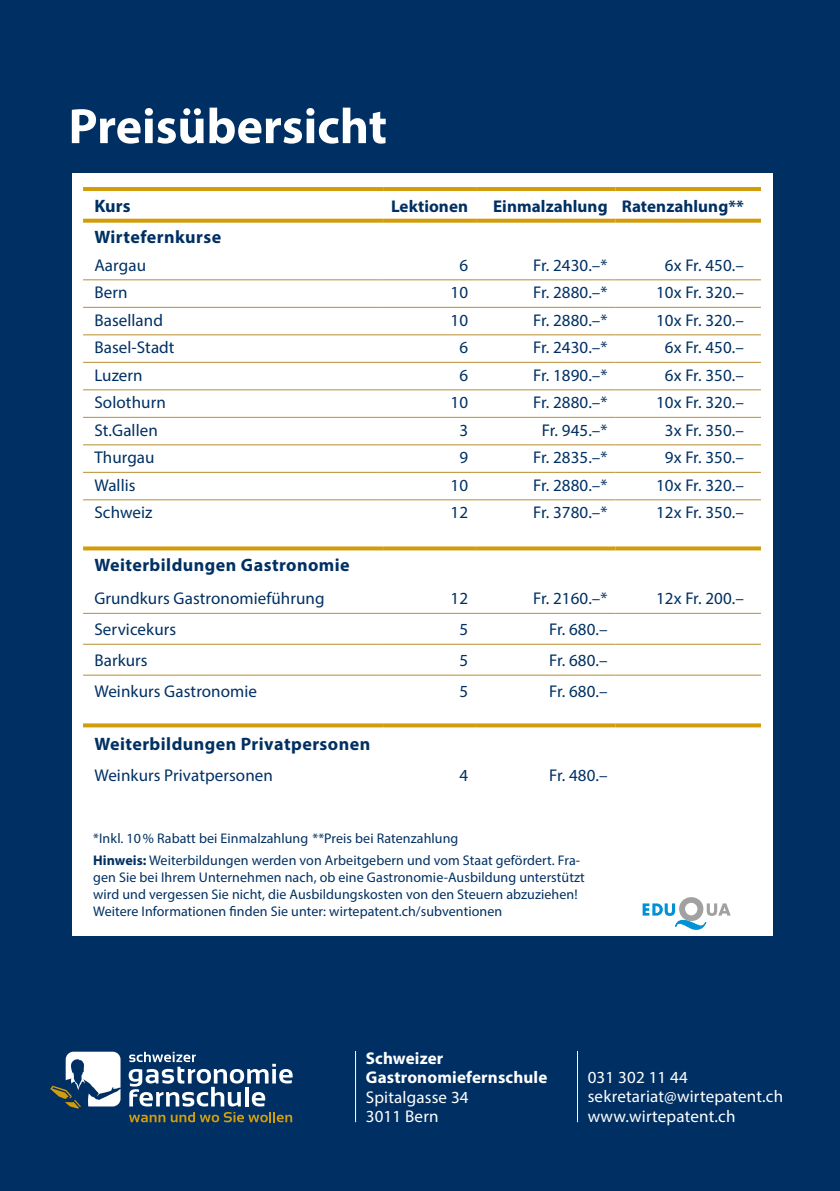
<style>
.page{position:relative;width:840px;height:1191px;background:#fff}
.page>*{position:absolute;margin:0;border:0;box-sizing:border-box;transform-origin:0 0}
.t1{font:700 50px "Myriad Pro";color:#fff}
.t2{font:700 18px "Myriad Pro";letter-spacing:.025em;color:#003063}
.t3{font:17px "Myriad Pro";letter-spacing:.005em;color:#003063}
.t4{font:17px/19.4px "Myriad Pro";letter-spacing:.01em;color:#fff}
.t5{font:700 17px "Myriad Pro";letter-spacing:.005em;color:#003063}
.t6{font:700 17px/19.4px "Myriad Pro";letter-spacing:.01em;color:#fff}
.t7{font:14px/16.8px "Myriad Pro";letter-spacing:.005em;color:#003063}
.s1{font-weight:700}
</style>
<div class="page">
<div style="left:0;top:0;width:839px;height:1191px;background:#003063"></div>
<hr style="left:355px;top:1051px;width:1px;height:71px;background:#fff">
<hr style="left:577px;top:1051px;width:1px;height:71px;background:#fff">
<svg style="left:129px;top:1114px;width:36px;height:8px"></svg>
<svg style="left:171px;top:1112px;width:121px;height:10px"></svg>
<svg style="left:129px;top:1051px;width:163px;height:55px"></svg>
<svg style="left:50px;top:1051px;width:70px;height:57px"></svg>
<div style="left:72px;top:173px;width:699px;height:763px;background:#fff"></div>
<svg style="left:83px;top:280px;width:677px;height:448px"></svg>
<hr style="left:83px;top:187px;width:300px;height:4px;background:#d39c0a">
<hr style="left:383px;top:187px;width:93px;height:4px;background:#d39c0a">
<hr style="left:476px;top:187px;width:139px;height:4px;background:#d39c0a">
<hr style="left:615px;top:187px;width:145px;height:4px;background:#d39c0a">
<svg style="left:83px;top:219px;width:300px;height:4px"></svg>
<svg style="left:383px;top:219px;width:93px;height:4px"></svg>
<svg style="left:476px;top:219px;width:139px;height:4px"></svg>
<svg style="left:615px;top:219px;width:145px;height:4px"></svg>
<svg style="left:83px;top:546px;width:300px;height:4px"></svg>
<svg style="left:383px;top:546px;width:93px;height:4px"></svg>
<svg style="left:476px;top:546px;width:139px;height:4px"></svg>
<svg style="left:615px;top:546px;width:145px;height:4px"></svg>
<svg style="left:83px;top:723px;width:300px;height:4px"></svg>
<svg style="left:383px;top:723px;width:93px;height:4px"></svg>
<svg style="left:476px;top:723px;width:139px;height:4px"></svg>
<svg style="left:615px;top:723px;width:145px;height:4px"></svg>
<hr style="left:83px;top:279px;width:300px;height:1px;background:#b98d30">
<hr style="left:383px;top:279px;width:93px;height:1px;background:#b98d30">
<hr style="left:476px;top:279px;width:139px;height:1px;background:#b98d30">
<hr style="left:615px;top:279px;width:145px;height:1px;background:#b98d30">
<hr style="left:83px;top:307px;width:300px;height:1px;background:#b98d30">
<hr style="left:383px;top:307px;width:93px;height:1px;background:#b98d30">
<hr style="left:476px;top:307px;width:139px;height:1px;background:#b98d30">
<hr style="left:615px;top:307px;width:145px;height:1px;background:#b98d30">
<hr style="left:83px;top:334px;width:300px;height:1px;background:#b98d30">
<hr style="left:383px;top:334px;width:93px;height:1px;background:#b98d30">
<hr style="left:476px;top:334px;width:139px;height:1px;background:#b98d30">
<hr style="left:615px;top:334px;width:145px;height:1px;background:#b98d30">
<hr style="left:83px;top:362px;width:300px;height:1px;background:#b98d30">
<hr style="left:383px;top:362px;width:93px;height:1px;background:#b98d30">
<hr style="left:476px;top:362px;width:139px;height:1px;background:#b98d30">
<hr style="left:615px;top:362px;width:145px;height:1px;background:#b98d30">
<hr style="left:83px;top:389px;width:300px;height:1px;background:#b98d30">
<hr style="left:383px;top:389px;width:93px;height:1px;background:#b98d30">
<hr style="left:476px;top:389px;width:139px;height:1px;background:#b98d30">
<hr style="left:615px;top:389px;width:145px;height:1px;background:#b98d30">
<hr style="left:83px;top:417px;width:300px;height:1px;background:#b98d30">
<hr style="left:383px;top:417px;width:93px;height:1px;background:#b98d30">
<hr style="left:476px;top:417px;width:139px;height:1px;background:#b98d30">
<hr style="left:615px;top:417px;width:145px;height:1px;background:#b98d30">
<hr style="left:83px;top:444px;width:300px;height:1px;background:#b98d30">
<hr style="left:383px;top:444px;width:93px;height:1px;background:#b98d30">
<hr style="left:476px;top:444px;width:139px;height:1px;background:#b98d30">
<hr style="left:615px;top:444px;width:145px;height:1px;background:#b98d30">
<hr style="left:83px;top:472px;width:300px;height:1px;background:#b98d30">
<hr style="left:383px;top:472px;width:93px;height:1px;background:#b98d30">
<hr style="left:476px;top:472px;width:139px;height:1px;background:#b98d30">
<hr style="left:615px;top:472px;width:145px;height:1px;background:#b98d30">
<hr style="left:83px;top:499px;width:300px;height:1px;background:#b98d30">
<hr style="left:383px;top:499px;width:93px;height:1px;background:#b98d30">
<hr style="left:476px;top:499px;width:139px;height:1px;background:#b98d30">
<hr style="left:615px;top:499px;width:145px;height:1px;background:#b98d30">
<hr style="left:83px;top:613px;width:300px;height:1px;background:#b98d30">
<hr style="left:383px;top:613px;width:93px;height:1px;background:#b98d30">
<hr style="left:476px;top:613px;width:139px;height:1px;background:#b98d30">
<hr style="left:83px;top:644px;width:300px;height:1px;background:#b98d30">
<hr style="left:383px;top:644px;width:93px;height:1px;background:#b98d30">
<hr style="left:476px;top:644px;width:139px;height:1px;background:#b98d30">
<hr style="left:83px;top:675px;width:300px;height:1px;background:#b98d30">
<hr style="left:383px;top:675px;width:93px;height:1px;background:#b98d30">
<hr style="left:476px;top:675px;width:139px;height:1px;background:#b98d30">
<hr style="left:615px;top:613px;width:145px;height:1px;background:#b98d30">
<hr style="left:615px;top:644px;width:145px;height:1px;background:#b98d30">
<hr style="left:615px;top:675px;width:145px;height:1px;background:#b98d30">
<svg style="left:642px;top:897px;width:88px;height:32px"></svg>
<h1 class="t1" style="left:68px;top:94px;width:320px">Preisübersicht</h1>
<p class="t2" style="left:94px;top:194px;width:38px">Kurs</p>
<p class="t5" style="left:391px;top:195px;width:79px">Lektionen</p>
<p class="t5" style="left:493px;top:195px;width:252px">Einmalzahlung Ratenzahlung**</p>
<p class="t2" style="left:94px;top:225px;width:128px">Wirtefernkurse</p>
<p class="t3" style="left:94px;top:254px;width:53px">Aargau</p>
<p class="t3" style="left:459px;top:254px;width:10px">6</p>
<p class="t3" style="left:533px;top:254px;width:76px">Fr. 2430.–*</p>
<p class="t3" style="left:664px;top:254px;width:80px">6x Fr. 450.–</p>
<p class="t3" style="left:94px;top:282px;width:35px">Bern</p>
<p class="t3" style="left:450px;top:282px;width:19px">10</p>
<p class="t3" style="left:533px;top:282px;width:76px">Fr. 2880.–*</p>
<p class="t3" style="left:655px;top:282px;width:89px">10x Fr. 320.–</p>
<p class="t3" style="left:94px;top:309px;width:70px">Baselland</p>
<p class="t3" style="left:450px;top:309px;width:19px">10</p>
<p class="t3" style="left:533px;top:309px;width:76px">Fr. 2880.–*</p>
<p class="t3" style="left:655px;top:309px;width:89px">10x Fr. 320.–</p>
<p class="t3" style="left:94px;top:337px;width:82px">Basel-Stadt</p>
<p class="t3" style="left:459px;top:337px;width:10px">6</p>
<p class="t3" style="left:533px;top:337px;width:76px">Fr. 2430.–*</p>
<p class="t3" style="left:664px;top:337px;width:80px">6x Fr. 450.–</p>
<p class="t3" style="left:94px;top:364px;width:50px">Luzern</p>
<p class="t3" style="left:459px;top:364px;width:10px">6</p>
<p class="t3" style="left:533px;top:364px;width:76px">Fr. 1890.–*</p>
<p class="t3" style="left:664px;top:364px;width:80px">6x Fr. 350.–</p>
<p class="t3" style="left:94px;top:392px;width:73px">Solothurn</p>
<p class="t3" style="left:450px;top:392px;width:19px">10</p>
<p class="t3" style="left:533px;top:392px;width:76px">Fr. 2880.–*</p>
<p class="t3" style="left:655px;top:392px;width:89px">10x Fr. 320.–</p>
<p class="t3" style="left:94px;top:419px;width:65px">St.Gallen</p>
<p class="t3" style="left:459px;top:419px;width:10px">3</p>
<p class="t3" style="left:541px;top:419px;width:67px">Fr. 945.–*</p>
<p class="t3" style="left:664px;top:419px;width:80px">3x Fr. 350.–</p>
<p class="t3" style="left:94px;top:447px;width:62px">Thurgau</p>
<p class="t3" style="left:459px;top:447px;width:10px">9</p>
<p class="t3" style="left:533px;top:447px;width:76px">Fr. 2835.–*</p>
<p class="t3" style="left:664px;top:447px;width:80px">9x Fr. 350.–</p>
<p class="t3" style="left:94px;top:474px;width:43px">Wallis</p>
<p class="t3" style="left:450px;top:474px;width:19px">10</p>
<p class="t3" style="left:533px;top:474px;width:76px">Fr. 2880.–*</p>
<p class="t3" style="left:655px;top:474px;width:89px">10x Fr. 320.–</p>
<p class="t3" style="left:94px;top:502px;width:59px">Schweiz</p>
<p class="t3" style="left:450px;top:502px;width:19px">12</p>
<p class="t3" style="left:533px;top:502px;width:76px">Fr. 3780.–*</p>
<p class="t3" style="left:655px;top:502px;width:89px">12x Fr. 350.–</p>
<p class="t2" style="left:94px;top:553px;width:257px">Weiterbildungen Gastronomie</p>
<p class="t3" style="left:94px;top:588px;width:231px">Grundkurs Gastronomieführung</p>
<p class="t3" style="left:450px;top:588px;width:19px">12</p>
<p class="t3" style="left:533px;top:588px;width:76px">Fr. 2160.–*</p>
<p class="t3" style="left:655px;top:588px;width:89px">12x Fr. 200.–</p>
<p class="t3" style="left:94px;top:619px;width:83px">Servicekurs</p>
<p class="t3" style="left:459px;top:619px;width:10px">5</p>
<p class="t3" style="left:548px;top:619px;width:60px">Fr. 680.–</p>
<p class="t3" style="left:94px;top:650px;width:55px">Barkurs</p>
<p class="t3" style="left:459px;top:650px;width:10px">5</p>
<p class="t3" style="left:548px;top:650px;width:60px">Fr. 680.–</p>
<p class="t3" style="left:94px;top:681px;width:164px">Weinkurs Gastronomie</p>
<p class="t3" style="left:459px;top:681px;width:10px">5</p>
<p class="t3" style="left:548px;top:681px;width:60px">Fr. 680.–</p>
<p class="t2" style="left:94px;top:732px;width:277px">Weiterbildungen Privatpersonen</p>
<p class="t3" style="left:94px;top:765px;width:180px">Weinkurs Privatpersonen</p>
<p class="t3" style="left:459px;top:765px;width:10px">4</p>
<p class="t3" style="left:548px;top:765px;width:60px">Fr. 480.–</p>
<p class="t7" style="left:93px;top:826px;width:488px;line-height:22.4px">*Inkl. 10% Rabatt bei Einmalzahlung **Preis bei Ratenzahlung<br><span class="s1">Hinweis:</span> Weiterbildungen werden von Arbeitgebern und vom Staat gefördert. Fra-</p>
<p class="t7" style="left:93px;top:868px;width:493px">gen Sie bei Ihrem Unternehmen nach, ob eine Gastronomie-Ausbildung unterstützt wird und vergessen Sie nicht, die Ausbildungskosten von den Steuern abzuziehen!<br>Weitere Informationen finden Sie unter: wirtepatent.ch/subventionen</p>
<p class="t6" style="left:365px;top:1047px;width:183px">Schweizer<br>Gastronomiefernschule</p>
<p class="t4" style="left:365px;top:1086px;width:104px">Spitalgasse 34<br>3011 Bern</p>
<p class="t4" style="left:587px;top:1067px;width:197px">031 302 11 44 sekretariat@wirtepatent.ch www.wirtepatent.ch</p>
</div>
